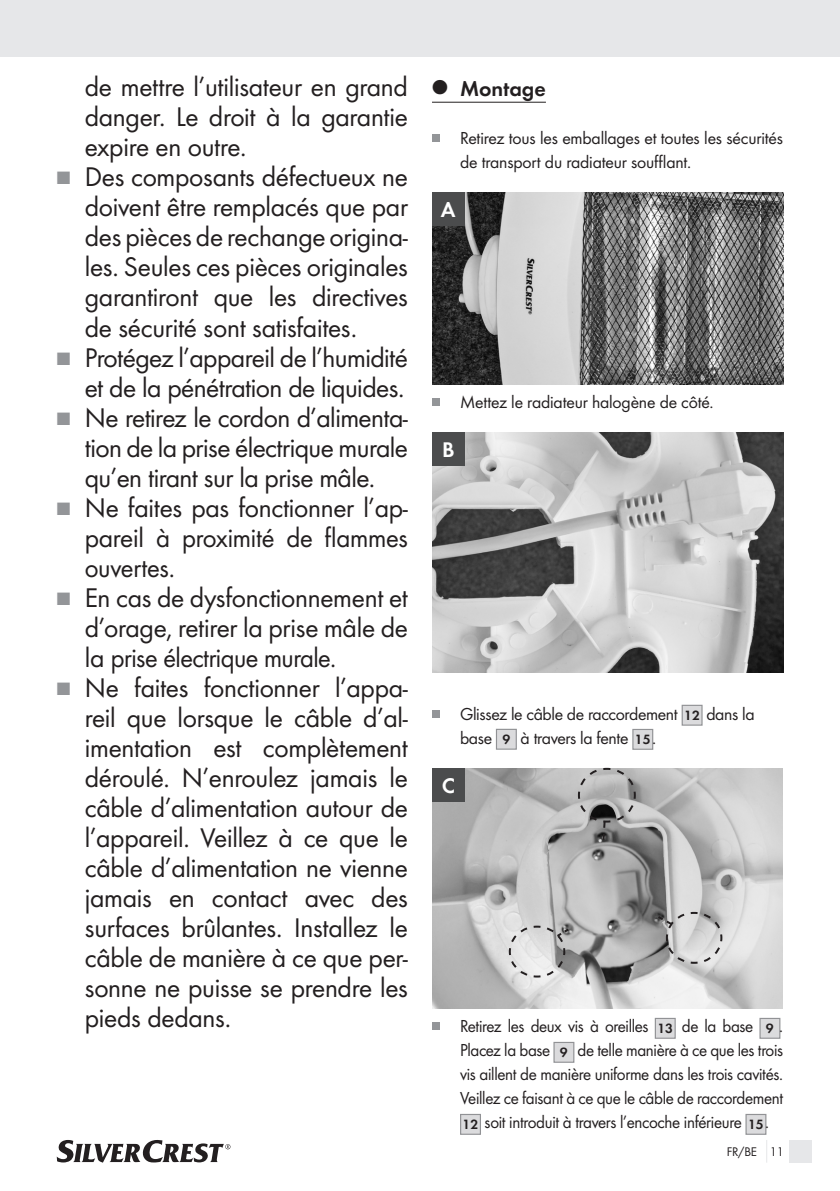
<style>
.page{position:relative;width:840px;height:1191px;background:#fff}
.page>*{position:absolute;margin:0;border:0;box-sizing:border-box;transform-origin:0 0}
.t1{font:28px/30px "Futura Pro";letter-spacing:-.01em;color:#231f20;text-align:justify}
._01_Headline{font:600 22px "Futura Pro";color:#231f20}
.Subhead{font:600 22px "Futura Pro";color:#fff}
._02_Fließtext{font:18px/24px "Futura Pro";letter-spacing:-.02em;color:#231f20;text-align:justify;scale:.96 1}
._02_Fließtext-2{font:18px/24px "Futura Pro";letter-spacing:-.02em;color:#231f20}
.t2{font:600 14px "Futura Pro";color:#231f20}
.t3{font:13px "Futura Pro";color:#231f20}
</style>
<div class="page">
<div style="left:0;top:0;width:839px;height:57px;background:#e6e7e9"></div>
<div style="left:788px;top:1140px;width:23px;height:22px;background:#e6e7e9"></div>
<svg style="left:57px;top:1140px;width:173px;height:22px"></svg>
<hr style="left:432px;top:102px;width:113px;height:1px;background:#231f20">
<div style="left:432px;top:134px;width:7px;height:7px;background:#939598"></div>
<img style="left:432px;top:192px;width:350px;height:192px">
<div style="left:432px;top:398px;width:7px;height:7px;background:#939598"></div>
<img style="left:432px;top:432px;width:350px;height:240px">
<div style="left:432px;top:710px;width:7px;height:7px;background:#939598"></div>
<div style="left:681px;top:705px;width:20px;height:20px;background:#dbdbdd"></div>
<div style="left:681px;top:704px;width:21px;height:21px;border:1px solid #919295"></div>
<div style="left:496px;top:729px;width:20px;height:20px;background:#dbdbdd"></div>
<div style="left:495px;top:729px;width:21px;height:20px;border:1px solid #919295"></div>
<div style="left:632px;top:729px;width:20px;height:20px;background:#dbdbdd"></div>
<div style="left:632px;top:729px;width:21px;height:21px;border:1px solid #919295"></div>
<img style="left:432px;top:768px;width:350px;height:240px">
<div style="left:432px;top:1022px;width:7px;height:7px;background:#939598"></div>
<div style="left:655px;top:1018px;width:19px;height:20px;background:#dbdbdd"></div>
<div style="left:654px;top:1017px;width:21px;height:21px;border:1px solid #919295"></div>
<div style="left:759px;top:1018px;width:20px;height:20px;background:#dbdbdd"></div>
<div style="left:759px;top:1017px;width:21px;height:21px;border:1px solid #919295"></div>
<div style="left:553px;top:1042px;width:20px;height:20px;background:#dbdbdd"></div>
<div style="left:553px;top:1041px;width:21px;height:21px;border:1px solid #919295"></div>
<div style="left:460px;top:1114px;width:20px;height:20px;background:#dbdbdd"></div>
<div style="left:460px;top:1113px;width:20px;height:21px;border:1px solid #919295"></div>
<div style="left:745px;top:1114px;width:20px;height:20px;background:#dbdbdd"></div>
<div style="left:745px;top:1113px;width:21px;height:21px;border:1px solid #919295"></div>
<div style="left:432px;top:192px;width:32px;height:33px;background:#4b4c4d"></div>
<div style="left:432px;top:432px;width:32px;height:33px;background:#4b4c4d"></div>
<div style="left:432px;top:768px;width:32px;height:33px;background:#4b4c4d"></div>
<svg style="left:507px;top:924px;width:63px;height:54px;background:#cacaca"></svg>
<svg style="left:655px;top:911px;width:68px;height:53px;background:#bbb"></svg>
<svg style="left:576px;top:767px;width:60px;height:75px;background:#9d9d9d"></svg>
<p class="t1" style="left:85px;top:71px;width:324px">de mettre l’utilisateur en grand danger. Le droit à la garantie expire en outre.</p>
<p class="t1" style="left:85px;top:161px;width:324px">Des composants défectueux ne doivent être remplacés que par des pièces de rechange origina&shy;les. Seules ces pièces originales garantiront que les directives de sécurité sont satisfaites.</p>
<p class="t1" style="left:85px;top:341px;width:324px">Protégez l’appareil de l’humidité et de la pénétration de liquides.</p>
<p class="t1" style="left:85px;top:401px;width:324px">Ne retirez le cordon d’alimenta&shy;tion de la prise électrique murale qu’en tirant sur la prise mâle.</p>
<p class="t1" style="left:85px;top:491px;width:324px">Ne faites pas fonctionner l’ap&shy;pareil à proximité de flammes ouvertes.</p>
<p class="t1" style="left:85px;top:581px;width:324px">En cas de dysfonctionnement et d’orage, retirer la prise mâle de la prise électrique murale.</p>
<p class="t1" style="left:85px;top:671px;width:324px">Ne faites fonctionner l’appa&shy;reil que lorsque le câble d’al&shy;imentation est complètement déroulé. N’enroulez jamais le câble d’alimentation autour de l’appareil. Veillez à ce que le câble d’alimentation ne vienne jamais en contact avec des surfaces brûlantes. Installez le câble de manière à ce que per&shy;sonne ne puisse se prendre les pieds dedans.</p>
<p class="_01_Headline" style="left:432px;top:73px;width:115px">● Montage</p>
<p class="_02_Fließtext-2" style="left:460px;top:125px;width:324px">Retirez tous les emballages et toutes les sécurités de transport du radiateur soufflant.</p>
<p class="Subhead" style="left:440px;top:193px;width:16px">A</p>
<p class="_02_Fließtext-2" style="left:460px;top:389px;width:255px">Mettez le radiateur halogène de côté.</p>
<p class="Subhead" style="left:442px;top:433px;width:14px">B</p>
<p class="_02_Fließtext-2" style="left:460px;top:701px;width:219px">Glissez le câble de raccordement</p>
<p class="t2" style="left:683px;top:705px;width:17px">12</p>
<p class="_02_Fließtext-2" style="left:706px;top:701px;width:50px">dans la</p>
<p class="_02_Fließtext-2" style="left:460px;top:725px;width:34px">base</p>
<p class="t2" style="left:502px;top:729px;width:9px">9</p>
<p class="_02_Fließtext-2" style="left:520px;top:725px;width:109px">à travers la fente</p>
<p class="t2" style="left:634px;top:729px;width:17px">15</p>
<p class="_02_Fließtext-2" style="left:651px;top:725px;width:6px">.</p>
<p class="Subhead" style="left:441px;top:769px;width:15px">C</p>
<p class="_02_Fließtext" style="left:460px;top:1013px;width:198px">Retirez les deux vis à oreilles</p>
<p class="t2" style="left:657px;top:1018px;width:17px">13</p>
<p class="_02_Fließtext" style="left:681px;top:1013px;width:76px">de la base</p>
<p class="t2" style="left:765px;top:1018px;width:9px">9</p>
<p class="_02_Fließtext" style="left:778px;top:1013px;width:6px">.</p>
<p class="_02_Fließtext" style="left:460px;top:1037px;width:95px">Placez la base</p>
<p class="t2" style="left:559px;top:1042px;width:9px">9</p>
<p class="_02_Fließtext" style="left:460px;top:1037px;width:338px;text-indent:117px">de telle manière à ce que les trois vis aillent de manière uniforme dans les trois cavités.<br>Veillez ce faisant à ce que le câble de raccordement</p>
<p class="t2" style="left:462px;top:1114px;width:17px">12</p>
<p class="_02_Fließtext" style="left:484px;top:1109px;width:269px">soit introduit à travers l’encoche inférieure</p>
<p class="t2" style="left:747px;top:1114px;width:17px">15</p>
<p class="_02_Fließtext" style="left:764px;top:1109px;width:6px">.</p>
<p class="t3" style="left:726px;top:1142px;width:59px">FR/BE 11</p>
</div>
